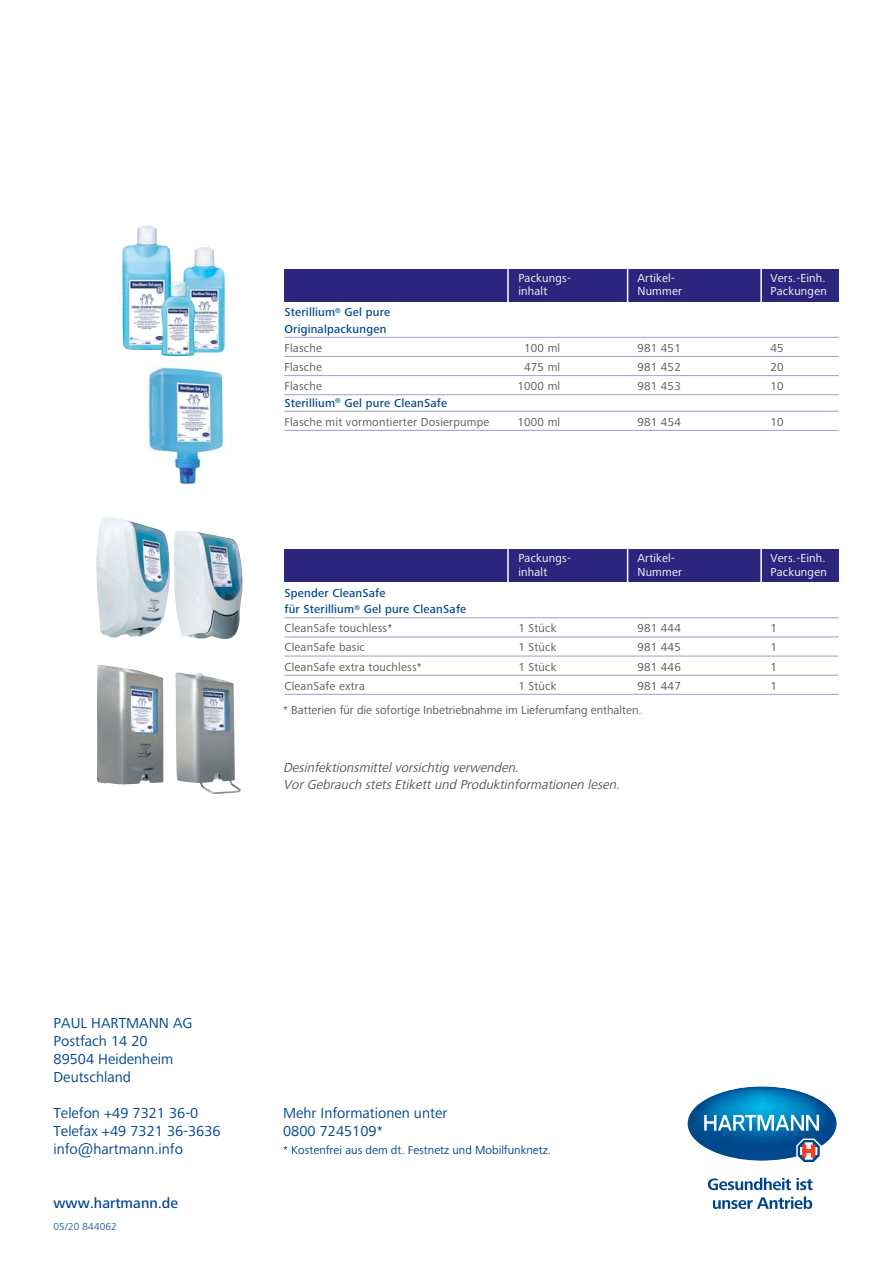
<style>
.page{position:relative;width:893px;height:1263px;background:#fff}
.page>*{position:absolute;margin:0;border:0;box-sizing:border-box;transform-origin:0 0}
.t1{font:15px/18px "Frutiger Next LTW1 G";color:#00468b}
.t2{font:500 15px "Frutiger Next LTW1 G";color:#00468b}
.t3{font:italic 13.5px/16.2px "Frutiger Next LTW1 G";color:#58595b}
.t4{font:12px/19.2px "Frutiger Next LTW1 G";letter-spacing:.015em;color:#58595b}
.t5{font:12px "Frutiger Next LTW1 G";letter-spacing:.015em;color:#fff}
.t6{font:500 12px/16.5px "Frutiger Next LTW1 G";letter-spacing:.015em;color:#00468b}
.t7{font:12px "Frutiger Next LTW1 G";color:#00468b}
.t8{font:300 10.5px "Frutiger Next LTW1 G";letter-spacing:.015em;color:#00468b}
.s1{font-weight:500;color:#00468b}
</style>
<div class="page">
<img style="left:688px;top:1086px;width:149px;height:74px">
<svg style="left:704px;top:1115px;width:115px;height:15px"></svg>
<svg style="left:798px;top:1140px;width:22px;height:22px"></svg>
<svg style="left:708px;top:1178px;width:105px;height:12px"></svg>
<svg style="left:713px;top:1196px;width:99px;height:13px"></svg>
<div style="left:284px;top:549px;width:555px;height:33px;background:#2d257d"></div>
<hr style="left:284px;top:617px;width:555px;height:1px;background:#9e9ecf">
<hr style="left:284px;top:636px;width:555px;height:1px;background:#9e9ecf">
<hr style="left:284px;top:656px;width:555px;height:1px;background:#9e9ecf">
<hr style="left:284px;top:675px;width:555px;height:1px;background:#9e9ecf">
<hr style="left:284px;top:694px;width:555px;height:1px;background:#9e9ecf">
<div style="left:284px;top:269px;width:555px;height:32px;background:#2d257d"></div>
<hr style="left:507px;top:268px;width:2px;height:35px;background:#fff">
<hr style="left:627px;top:267px;width:1px;height:36px;background:#fff">
<hr style="left:760px;top:268px;width:2px;height:36px;background:#fff">
<hr style="left:507px;top:548px;width:2px;height:36px;background:#fff">
<hr style="left:627px;top:548px;width:1px;height:35px;background:#fff">
<hr style="left:760px;top:549px;width:2px;height:35px;background:#fff">
<hr style="left:284px;top:337px;width:555px;height:1px;background:#9e9ecf">
<hr style="left:284px;top:356px;width:555px;height:1px;background:#9e9ecf">
<hr style="left:284px;top:375px;width:555px;height:1px;background:#9e9ecf">
<hr style="left:284px;top:394px;width:555px;height:1px;background:#9e9ecf">
<hr style="left:284px;top:411px;width:555px;height:1px;background:#9e9ecf">
<hr style="left:284px;top:430px;width:555px;height:1px;background:#9e9ecf">
<img style="left:122px;top:225px;width:97px;height:57px">
<img style="left:148px;top:367px;width:76px;height:119px">
<img style="left:175px;top:672px;width:66px;height:122px">
<img style="left:97px;top:664px;width:67px;height:121px">
<img style="left:174px;top:531px;width:69px;height:108px">
<img style="left:96px;top:517px;width:74px;height:120px">
<p class="t5" style="left:518px;top:273px;width:54px">Packungs-</p>
<p class="t5" style="left:637px;top:273px;width:39px">Artikel-</p>
<p class="t5" style="left:770px;top:273px;width:57px">Vers.-Einh.</p>
<p class="t5" style="left:518px;top:287px;width:30px">inhalt</p>
<p class="t5" style="left:637px;top:287px;width:46px">Nummer</p>
<p class="t5" style="left:770px;top:287px;width:58px">Packungen</p>
<p class="t6" style="left:284px;top:305px;width:107px">Sterillium<sup>®</sup> Gel pure<br>Originalpackungen</p>
<p class="t4" style="left:284px;top:339px;width:39px">Flasche</p>
<p class="t4" style="left:524px;top:339px;width:38px">100 ml</p>
<p class="t4" style="left:637px;top:339px;width:45px">981 451</p>
<p class="t4" style="left:770px;top:339px;width:15px">45</p>
<p class="t4" style="left:284px;top:358px;width:39px">Flasche</p>
<p class="t4" style="left:524px;top:358px;width:38px">475 ml</p>
<p class="t4" style="left:637px;top:358px;width:45px">981 452</p>
<p class="t4" style="left:770px;top:358px;width:15px">20</p>
<p class="t4" style="left:284px;top:378px;width:39px">Flasche</p>
<p class="t4" style="left:517px;top:378px;width:44px">1000 ml</p>
<p class="t4" style="left:637px;top:378px;width:45px">981 453</p>
<p class="t4" style="left:770px;top:378px;width:15px">10</p>
<p class="t4" style="left:284px;top:394px;width:206px"><span class="s1">Sterillium</span><sup>®</sup> <span class="s1">Gel pure CleanSafe<br></span>Flasche mit vormontierter Dosierpumpe</p>
<p class="t4" style="left:517px;top:413px;width:44px">1000 ml</p>
<p class="t4" style="left:637px;top:413px;width:45px">981 454</p>
<p class="t4" style="left:770px;top:413px;width:15px">10</p>
<p class="t5" style="left:518px;top:553px;width:54px">Packungs-</p>
<p class="t5" style="left:637px;top:553px;width:39px">Artikel-</p>
<p class="t5" style="left:770px;top:553px;width:57px">Vers.-Einh.</p>
<p class="t5" style="left:518px;top:567px;width:30px">inhalt</p>
<p class="t5" style="left:637px;top:567px;width:46px">Nummer</p>
<p class="t5" style="left:770px;top:567px;width:58px">Packungen</p>
<p class="t6" style="left:284px;top:585px;width:183px">Spender CleanSafe<br>für Sterillium<sup>®</sup> Gel pure CleanSafe</p>
<p class="t4" style="left:284px;top:620px;width:109px">CleanSafe touchless*</p>
<p class="t4" style="left:518px;top:620px;width:40px">1 Stück</p>
<p class="t4" style="left:637px;top:620px;width:45px">981 444</p>
<p class="t4" style="left:770px;top:620px;width:8px">1</p>
<p class="t4" style="left:284px;top:639px;width:82px">CleanSafe basic</p>
<p class="t4" style="left:518px;top:639px;width:40px">1 Stück</p>
<p class="t4" style="left:637px;top:639px;width:45px">981 445</p>
<p class="t4" style="left:770px;top:639px;width:8px">1</p>
<p class="t4" style="left:284px;top:658px;width:139px">CleanSafe extra touchless*</p>
<p class="t4" style="left:518px;top:658px;width:40px">1 Stück</p>
<p class="t4" style="left:637px;top:658px;width:45px">981 446</p>
<p class="t4" style="left:770px;top:658px;width:8px">1</p>
<p class="t4" style="left:284px;top:677px;width:82px">CleanSafe extra</p>
<p class="t4" style="left:518px;top:677px;width:40px">1 Stück</p>
<p class="t4" style="left:637px;top:677px;width:45px">981 447</p>
<p class="t4" style="left:770px;top:677px;width:8px">1</p>
<p class="t4" style="left:283px;top:701px;width:360px">* Batterien für die sofortige Inbetriebnahme im Lieferumfang enthalten.</p>
<p class="t3" style="left:283px;top:761px;width:341px">Desinfektionsmittel vorsichtig verwenden.<br>Vor Gebrauch stets Etikett und Produktinformationen lesen.</p>
<p class="t1" style="left:54px;top:1015px;width:141px">PAUL HARTMANN AG<br>Postfach 14 20<br>89504 Heidenheim<br>Deutschland</p>
<p class="t1" style="left:54px;top:1105px;width:169px">Telefon +49 7321 36-0<br>Telefax +49 7321 36-3636 info@hartmann.info</p>
<p class="t2" style="left:54px;top:1197px;width:126px">www.hartmann.de</p>
<p class="t8" style="left:54px;top:1222px;width:65px">05/20 844062</p>
<p class="t1" style="left:283px;top:1105px;width:166px">Mehr Informationen unter<br>0800 7245109*</p>
<p class="t7" style="left:283px;top:1145px;width:269px">* Kostenfrei aus dem dt. Festnetz und Mobilfunknetz.</p>
</div>
